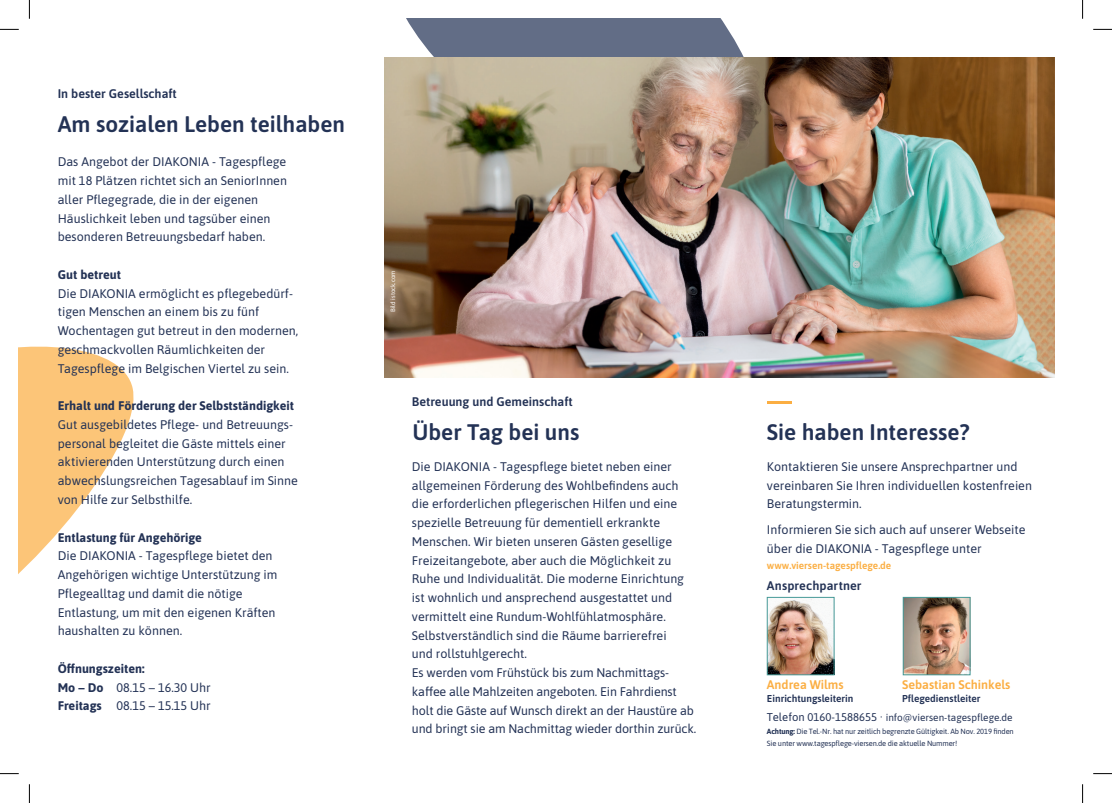
<style>
.page{position:relative;width:1112px;height:803px;background:#fff}
.page>*{position:absolute;margin:0;border:0;box-sizing:border-box;transform-origin:0 0}
.t1{font:600 22.5px "Asap";color:#233255}
.t2{font:12.5px/18.8px "Asap";color:#233255}
.t3{font:700 12.5px/18.8px "Asap";color:#233255}
.t4{font:600 12.5px "Asap";color:#233255}
.t5{font:600 12.5px "Asap";color:#fbae42}
.t6{font:10px/18.5px "Asap";color:#233255}
.t7{font:600 10px "Asap";color:#fbae42}
.t8{font:600 10px "Asap";color:#233255}
.t9{font:7.5px/11.2px "Asap";letter-spacing:-.02em;color:#233255}
.t10{font:6.25px "Asap";color:#fff}
.s1{font-weight:400}
.s2{font-weight:600}
.s3{font-size:11.25px}
.s4{font-weight:700}
</style>
<div class="page">
<svg style="left:19px;top:346px;width:115px;height:227px;fill:#fcc578"></svg>
<svg style="left:384px;top:19px;width:373px;height:39px;fill:#626d86"></svg>
<img style="left:384px;top:58px;width:669px;height:320px">
<img style="left:904px;top:599px;width:64px;height:74px">
<div style="left:902px;top:597px;width:68px;height:78px;border:1px solid #459997"></div>
<img style="left:768px;top:599px;width:64px;height:74px">
<div style="left:766px;top:597px;width:68px;height:78px;border:1px solid #459997"></div>
<hr style="left:766px;top:401px;width:25px;height:3px;background:#fbae42">
<svg style="left:0;top:29px;width:19px;height:1px"></svg>
<svg style="left:1093px;top:29px;width:18px;height:1px"></svg>
<svg style="left:0;top:773px;width:19px;height:1px"></svg>
<svg style="left:1093px;top:773px;width:18px;height:1px"></svg>
<svg style="left:29px;top:0;width:1px;height:19px"></svg>
<svg style="left:29px;top:784px;width:1px;height:19px"></svg>
<svg style="left:1082px;top:0;width:1px;height:19px"></svg>
<svg style="left:1082px;top:784px;width:1px;height:19px"></svg>
<p class="t4" style="left:58px;top:85px;width:121px">In bester Gesellschaft</p>
<h1 class="t1" style="left:58px;top:108px;width:289px">Am sozialen Leben teilhaben</h1>
<p class="t2" style="left:58px;top:152px;width:231px">Das Angebot der DIAKONIA - Tagespflege mit 18 Plätzen richtet sich an SeniorInnen aller Pflegegrade, die in der eigenen Häuslichkeit leben und tagsüber einen besonderen Betreuungsbedarf haben.</p>
<p class="t3" style="left:58px;top:265px;width:65px">Gut betreut</p>
<p class="t2" style="left:58px;top:283px;width:242px">Die DIAKONIA ermöglicht es pflegebedürf&shy;tigen Menschen an einem bis zu fünf Wochentagen gut betreut in den modernen, geschmackvollen Räumlichkeiten der Tagespflege im Belgischen Viertel zu sein.</p>
<p class="t3" style="left:58px;top:396px;width:238px">Erhalt und Förderung der Selbstständigkeit</p>
<p class="t2" style="left:58px;top:414px;width:241px">Gut ausgebildetes Pflege- und Betreuungs&shy;personal begleitet die Gäste mittels einer aktivierenden Unterstützung durch einen abwechslungsreichen Tagesablauf im Sinne von Hilfe zur Selbsthilfe.</p>
<p class="t3" style="left:58px;top:527px;width:146px">Entlastung für Angehörige</p>
<p class="t2" style="left:58px;top:546px;width:221px">Die DIAKONIA - Tagespflege bietet den Angehörigen wichtige Unterstützung im Pflegealltag und damit die nötige Entlastung, um mit den eigenen Kräften haushalten zu können.</p>
<p class="t3" style="left:58px;top:658px;width:154px">Öffnungszeiten:<br>Mo – Do <span class="s1">08.15 – 16.30 Uhr<br></span>Freitags <span class="s1">08.15 – 15.15 Uhr</span></p>
<p class="t10" style="left:388px;top:312px;width:43px;rotate:-90deg">Bild istock.com</p>
<p class="t4" style="left:412px;top:393px;width:162px">Betreuung und Gemeinschaft</p>
<h1 class="t1" style="left:412px;top:416px;width:168px">Über Tag bei uns</h1>
<p class="t2" style="left:412px;top:456px;width:286px">Die DIAKONIA - Tagespflege bietet neben einer allgemeinen Förderung des Wohlbefindens auch die erforderlichen pflegerischen Hilfen und eine spezielle Betreuung für dementiell erkrankte Menschen. Wir bieten unseren Gästen gesellige Freizeitangebote, aber auch die Möglichkeit zu Ruhe und Individualität. Die moderne Einrichtung ist wohnlich und ansprechend ausgestattet und vermittelt eine Rundum-Wohlfühlatmosphäre.<br>Selbstverständlich sind die Räume barrierefrei<br>und rollstuhlgerecht.<br>Es werden vom Frühstück bis zum Nachmittags&shy;kaffee alle Mahlzeiten angeboten. Ein Fahrdienst holt die Gäste auf Wunsch direkt an der Haustüre ab und bringt sie am Nachmittag wieder dorthin zurück.</p>
<h1 class="t1" style="left:766px;top:416px;width:204px">Sie haben Interesse?</h1>
<p class="t2" style="left:766px;top:456px;width:266px">Kontaktieren Sie unsere Ansprechpartner und vereinbaren Sie Ihren individuellen kostenfreien<br>Beratungstermin.</p>
<p class="t2" style="left:766px;top:520px;width:260px">Informieren Sie sich auch auf unserer Webseite über die DIAKONIA - Tagespflege unter</p>
<p class="t7" style="left:766px;top:558px;width:126px">www.viersen-tagespflege.de</p>
<p class="t4" style="left:766px;top:576px;width:96px">Ansprechpartner</p>
<p class="t5" style="left:766px;top:675px;width:78px">Andrea Wilms</p>
<p class="t5" style="left:901px;top:675px;width:110px">Sebastian Schinkels</p>
<p class="t8" style="left:766px;top:692px;width:88px">Einrichtungsleiterin</p>
<p class="t6" style="left:766px;top:689px;width:247px;text-indent:135px"><span class="s2">Pflegedienstleiter<br></span><span class="s3">Telefon 0160-1588655 ·</span> info@viersen-tagespflege.de</p>
<p class="t9" style="left:766px;top:726px;width:248px"><span class="s4">Achtung:</span> Die Tel.-Nr. hat nur zeitlich begrenzte Gültigkeit. Ab Nov. 2019 finden<br>Sie unter www.tagespflege-viersen.de die aktuelle Nummer!</p>
</div>
